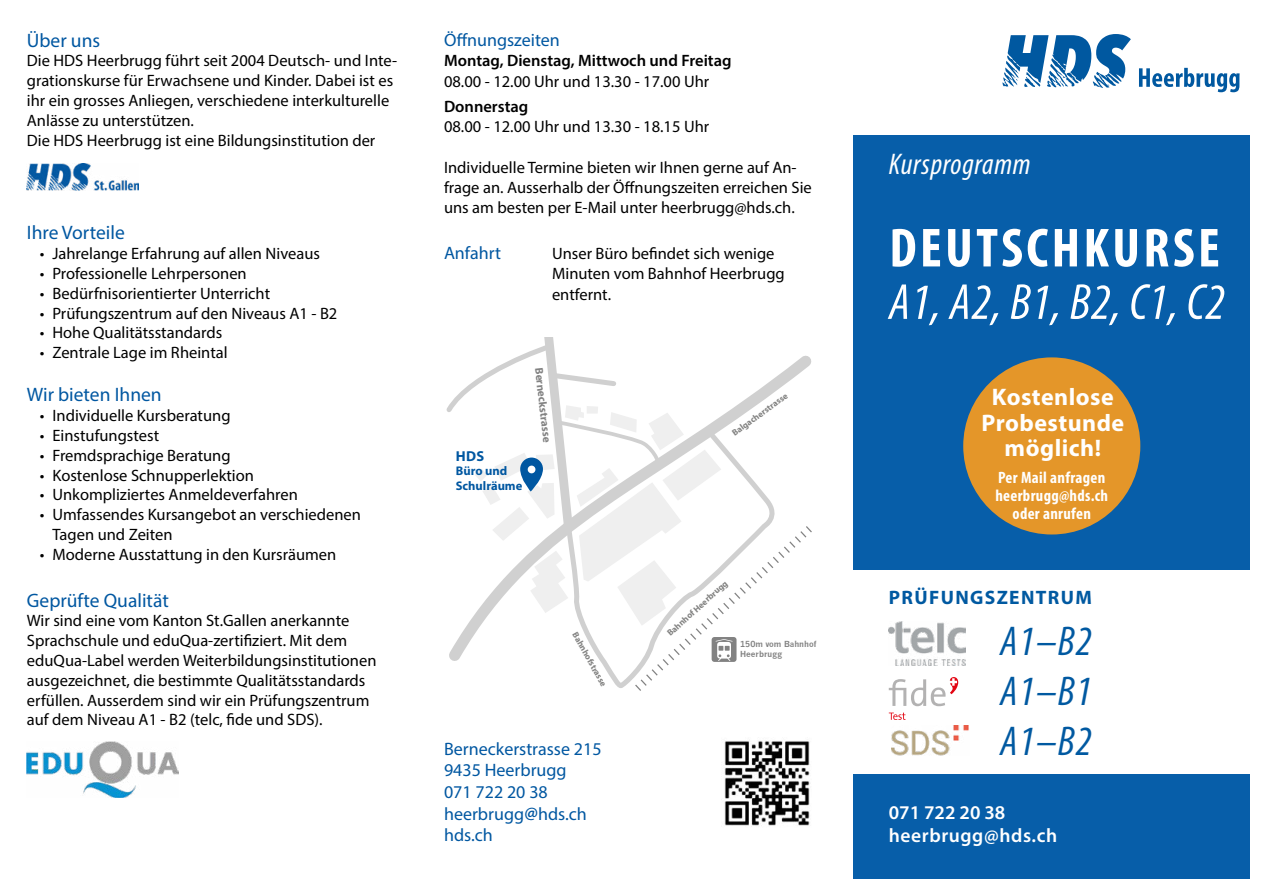
<style>
.page{position:relative;width:1263px;height:893px;background:#fff}
.page>*{position:absolute;margin:0;border:0;box-sizing:border-box;transform-origin:0 0}
.t1{font:700 condensed 55.5px "Myriad Pro";letter-spacing:.06em;color:#fff}
.t2{font:italic condensed 51px "Myriad Pro";letter-spacing:.01em;color:#fff}
.t3{font:italic condensed 41.85px/50.2px "Myriad Pro";letter-spacing:.025em;color:#0059a1;text-align:justify}
.t4{font:italic condensed 30px "Myriad Pro";letter-spacing:.025em;color:#fff}
.t5{font:700 24px/25.5px "Myriad Pro";letter-spacing:.02em;color:#fff;text-align:center}
.t6{font:19.5px "Myriad Pro";color:#0057a1}
.t7{font:600 19.5px/23.4px "Myriad Pro";letter-spacing:.03em;color:#fff}
.t8{font:700 19.5px "Myriad Pro";letter-spacing:.07em;color:#0059a1}
.t9{font:18px/21.6px "Myriad Pro";color:#0057a1}
.t10{font:16.5px/19.8px "Myriad Pro";color:#000}
.t11{font:600 16.5px "Myriad Pro";color:#000}
.t12{font:700 condensed 16.5px/18px "Myriad Pro";letter-spacing:.02em;color:#fff;text-align:center}
.t13{font:700 14.4px "Myriad Pro";color:#0057a1}
.t14{font:700 12.6px/15px "Myriad Pro";color:#0057a1}
.t15{font:700 11.25px "Myriad Pro";color:#828282}
.t16{font:700 8.85px "Myriad Pro";color:#828281}
.t17{font:700 8.1px/9.8px "News Gothic";color:#828282}
.s1{font-weight:600}
</style>
<div class="page">
<div style="left:853px;top:135px;width:397px;height:435px;background:#075ea9"></div>
<div style="left:853px;top:774px;width:397px;height:105px;background:#075ea9"></div>
<img style="left:27px;top:741px;width:152px;height:56px">
<div style="left:963px;top:357px;width:177px;height:177px;background:#e49629;border-radius:50%"></div>
<svg style="left:446px;top:337px;width:366px;height:354px"></svg>
<svg style="left:1002px;top:34px;width:129px;height:54px"></svg>
<svg style="left:1139px;top:68px;width:100px;height:24px"></svg>
<img style="left:889px;top:622px;width:76px;height:44px">
<img style="left:891px;top:726px;width:78px;height:29px">
<img style="left:27px;top:163px;width:112px;height:27px">
<svg style="left:889px;top:677px;width:69px;height:29px"></svg>
<svg style="left:889px;top:712px;width:16px;height:8px"></svg>
<img style="left:724px;top:741px;width:86px;height:86px">
<p class="t6" style="left:27px;top:28px;width:75px">Über uns</p>
<p class="t10" style="left:27px;top:51px;width:372px">Die HDS Heerbrugg führt seit 2004 Deutsch- und Inte&shy;grationskurse für Erwachsene und Kinder. Dabei ist es ihr ein grosses Anliegen, verschiedene interkulturelle Anlässe zu unterstützen.<br>Die HDS Heerbrugg ist eine Bildungsinstitution der</p>
<p class="t6" style="left:27px;top:221px;width:99px">Ihre Vorteile</p>
<p class="t10" style="left:40px;top:244px;width:282px">• Jahrelange Erfahrung auf allen Niveaus</p>
<p class="t10" style="left:40px;top:263px;width:209px">• Professionelle Lehrpersonen</p>
<p class="t10" style="left:40px;top:283px;width:232px">• Bedürfnisorientierter Unterricht</p>
<p class="t10" style="left:40px;top:303px;width:299px">• Prüfungszentrum auf den Niveaus A1 - B2</p>
<p class="t10" style="left:40px;top:323px;width:184px">• Hohe Qualitätsstandards</p>
<p class="t10" style="left:40px;top:343px;width:189px">• Zentrale Lage im Rheintal</p>
<p class="t6" style="left:27px;top:383px;width:136px">Wir bieten Ihnen</p>
<p class="t10" style="left:40px;top:406px;width:192px">• Individuelle Kursberatung</p>
<p class="t10" style="left:40px;top:425px;width:121px">• Einstufungstest</p>
<p class="t10" style="left:40px;top:445px;width:192px">• Fremdsprachige Beratung</p>
<p class="t10" style="left:40px;top:465px;width:216px">• Kostenlose Schnupperlektion</p>
<p class="t10" style="left:40px;top:485px;width:260px">• Unkompliziertes Anmeldeverfahren</p>
<p class="t10" style="left:52px;top:505px;width:310px;text-indent:-13px">• Umfassendes Kursangebot an verschiedenen<br>Tagen und Zeiten</p>
<p class="t10" style="left:40px;top:544px;width:298px">• Moderne Ausstattung in den Kursräumen</p>
<p class="t6" style="left:27px;top:588px;width:143px">Geprüfte Qualität</p>
<p class="t10" style="left:27px;top:611px;width:351px">Wir sind eine vom Kanton St.Gallen anerkannte Sprachschule und eduQua-zertifiziert. Mit dem eduQua-Label werden Weiterbildungsinstitutionen ausgezeichnet, die bestimmte Qualitätsstandards erfüllen. Ausserdem sind wir ein Prüfungszentrum auf dem Niveau A1 - B2 (telc, fide und SDS).</p>
<p class="t9" style="left:444px;top:29px;width:117px">Öffnungszeiten</p>
<p class="t11" style="left:444px;top:50px;width:289px">Montag, Dienstag, Mittwoch und Freitag</p>
<p class="t10" style="left:444px;top:72px;width:267px">08.00 - 12.00 Uhr und 13.30 - 17.00 Uhr</p>
<p class="t11" style="left:444px;top:96px;width:86px">Donnerstag</p>
<p class="t10" style="left:444px;top:116px;width:267px">08.00 - 12.00 Uhr und 13.30 - 18.15 Uhr</p>
<p class="t10" style="left:444px;top:158px;width:369px">Individuelle Termine bieten wir Ihnen gerne auf An&shy;frage an. Ausserhalb der Öffnungszeiten erreichen Sie uns am besten per E-Mail unter heerbrugg@hds.ch.</p>
<p class="t9" style="left:444px;top:242px;width:59px">Anfahrt</p>
<p class="t10" style="left:552px;top:243px;width:234px">Unser Büro befindet sich wenige<br>Minuten vom Bahnhof Heerbrugg</p>
<p class="t10" style="left:552px;top:284px;width:61px">entfernt.</p>
<p class="t13" style="left:456px;top:447px;width:30px">HDS</p>
<p class="t14" style="left:456px;top:463px;width:68px">Büro und<br>Schulräume</p>
<p class="t15" style="left:546px;top:366px;width:77px;rotate:84deg">Berneckstrasse</p>
<p class="t16" style="left:580px;top:630px;width:62px;rotate:61deg">Bahnhofstrasse</p>
<p class="t9" style="left:444px;top:738px;width:159px">Berneckerstrasse 215<br>9435 Heerbrugg<br>071 722 20 38 heerbrugg<span class="s1">@</span>hds.ch hds.ch</p>
<p class="t16" style="left:730px;top:429px;width:68px;rotate:-36deg">Balgacherstrasse</p>
<p class="t16" style="left:665px;top:630px;width:79px;rotate:-42deg">Bahnhof Heerbrugg</p>
<p class="t17" style="left:740px;top:639px;width:78px">150m vom Bahnhof<br>Heerbrugg</p>
<h3 class="t4" style="left:889px;top:146px;width:143px">Kursprogramm</h3>
<h1 class="t1" style="left:889px;top:213px;width:332px">DEUTSCHKURSE</h1>
<h2 class="t2" style="left:889px;top:271px;width:338px">A1, A2, B1, B2, C1, C2</h2>
<h3 class="t5" style="left:981px;top:383px;width:144px">Kostenlose<br>Probestunde möglich!</h3>
<p class="t12" style="left:995px;top:468px;width:114px">Per Mail anfragen heerbrugg@hds.ch oder anrufen</p>
<p class="t8" style="left:889px;top:584px;width:204px">PRÜFUNGSZENTRUM</p>
<h3 class="t3" style="left:1000px;top:615px;width:94px">A1–B2<br>A1–B1<br>A1–B2</h3>
<p class="t7" style="left:889px;top:800px;width:170px">071 722 20 38 heerbrugg@hds.ch</p>
</div>
